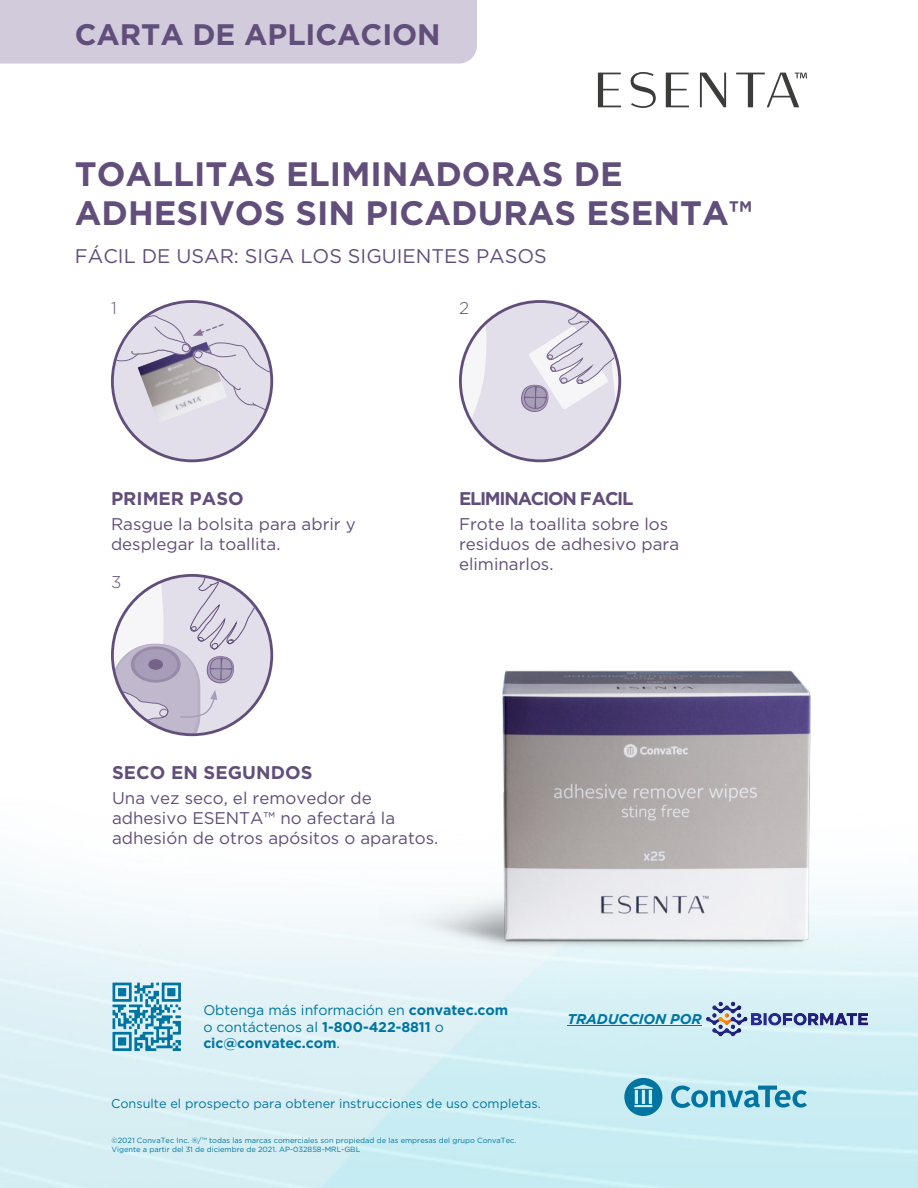
<style>
.page{position:relative;width:918px;height:1188px;background:#fff}
.page>*{position:absolute;margin:0;border:0;box-sizing:border-box;transform-origin:0 0}
.t1{font:700 33.9px/39.5px "Gotham";color:#614e7a}
.t2{font:700 29.7px "Gotham";letter-spacing:-.005em;color:#614e7a}
.t3{font:19.8px "Gotham";color:#614e7a}
.t4{font:700 18.3px "Gotham";color:#614e7a}
.t5{font:700 18.3px "Gotham";letter-spacing:-.07em;color:#614e7a}
.t6{font:16.95px/20.2px "Gotham";color:#614e7a}
.t7{font:300 16.95px "Gotham";color:#614e7a}
.t8{font:700 14.1px/16.5px "Gotham";letter-spacing:-.005em;color:#0075a1}
.t9{font:italic 700 14.1px "Gotham";letter-spacing:-.005em;color:#0075a1}
.t10{font:12.75px "Gotham";color:#0075a1}
.t11{font:7.5px/9px "Gotham";color:#0075a1}
.s1{font-weight:400}
</style>
<div class="page">
<svg style="left:113px;top:983px;width:68px;height:68px;background:#6db1ca"></svg>
<svg style="left:598px;top:72px;width:209px;height:36px"></svg>
<div style="left:0;top:0;width:477px;height:64px;background:#d1cbdb"></div>
<svg style="left:114px;top:577px;width:124px;height:157px"></svg>
<svg style="left:111px;top:303px;width:127px;height:157px;background:#d4d0da"></svg>
<img style="left:238px;top:300px;width:680px;height:888px">
<img style="left:689px;top:967px;width:195px;height:105px">
<hr style="left:567px;top:1025px;width:135px;height:1px;background:#0075a1">
<h2 class="t2" style="left:75px;top:18px;width:367px">CARTA DE APLICACION</h2>
<h1 class="t1" style="left:75px;top:153px;width:679px">TOALLITAS ELIMINADORAS DE<br>ADHESIVOS SIN PICADURAS ESENTA™</h1>
<p class="t3" style="left:75px;top:245px;width:474px">FÁCIL DE USAR: SIGA LOS SIGUIENTES PASOS</p>
<p class="t7" style="left:111px;top:297px;width:7px">1</p>
<p class="t7" style="left:459px;top:297px;width:11px">2</p>
<p class="t4" style="left:111px;top:488px;width:134px">PRIMER PASO</p>
<p class="t6" style="left:111px;top:513px;width:246px">Rasgue la bolsita para abrir y desplegar la toallita.</p>
<p class="t7" style="left:111px;top:571px;width:12px">3</p>
<p class="t5" style="left:459px;top:488px;width:176px">ELIMINACION FACIL</p>
<p class="t6" style="left:459px;top:513px;width:222px">Frote la toallita sobre los residuos de adhesivo para eliminarlos.</p>
<p class="t4" style="left:112px;top:762px;width:202px">SECO EN SEGUNDOS</p>
<p class="t6" style="left:112px;top:787px;width:328px">Una vez seco, el removedor de adhesivo ESENTA™ no afectará la adhesión de otros apósitos o aparatos.</p>
<p class="t8" style="left:203px;top:1001px;width:306px"><span class="s1">Obtenga más información en</span> convatec.com <span class="s1">o contáctenos al</span> 1-800-422-8811 <span class="s1">o </span>cic@convatec.com<span class="s1">.</span></p>
<p class="t9" style="left:567px;top:1010px;width:136px">TRADUCCION POR</p>
<p class="t10" style="left:111px;top:1097px;width:431px">Consulte el prospecto para obtener instrucciones de uso completas.</p>
<p class="t11" style="left:111px;top:1136px;width:406px">©2021 ConvaTec Inc. ®/™ todas las marcas comerciales son propiedad de las empresas del grupo ConvaTec.<br>Vigente a partir del 31 de diciembre de 2021. AP-032858-MRL-GBL</p>
</div>
